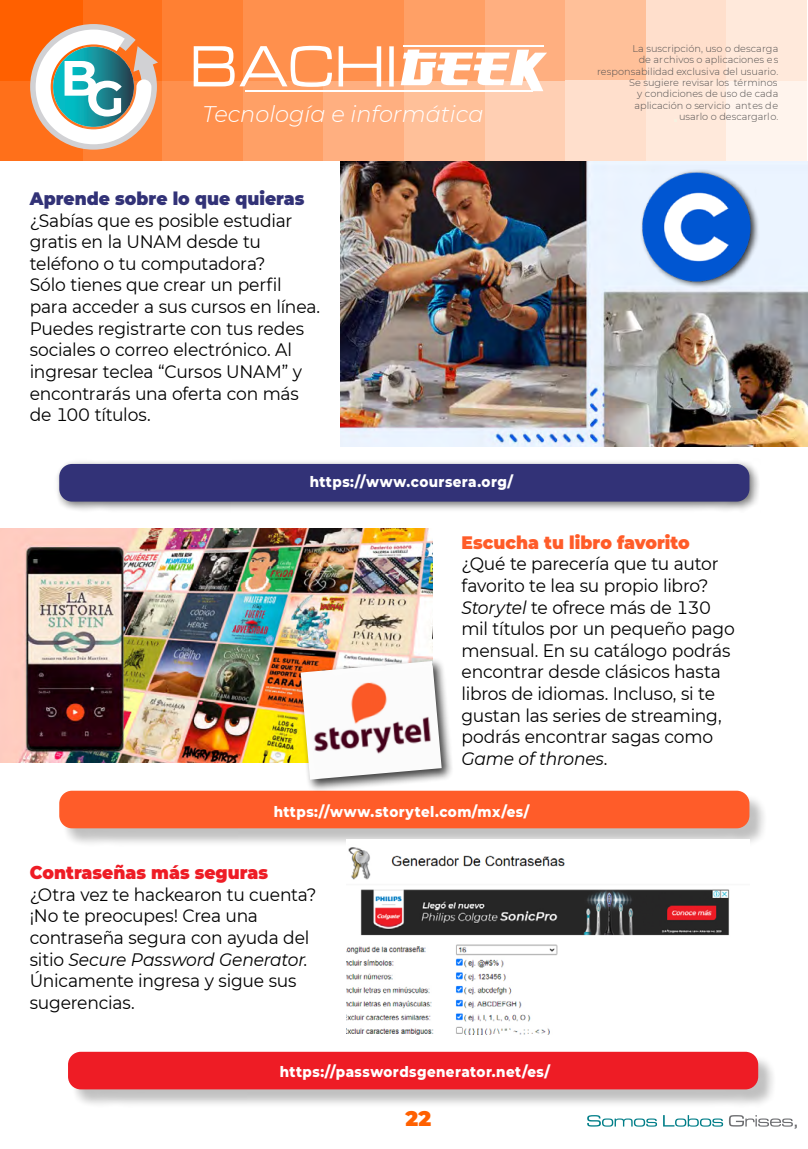
<style>
.page{position:relative;width:808px;height:1149px;background:#fff}
.page>*{position:absolute;margin:0;border:0;box-sizing:border-box;transform-origin:0 0}
.t1{font:italic 300 22.5px "Montserrat";color:#fff}
.t2{font:900 21px "Montserrat";color:#ff6000}
.t3{font:18px/21.6px "Montserrat";letter-spacing:-.01em;color:#000;scale:.95 1}
.t4{font:900 18px "Montserrat";letter-spacing:.005em;color:#323277;scale:.95 1}
.t5{font:900 18px "Montserrat";color:#ff5c29;scale:.95 1}
.t6{font:900 18px "Montserrat";letter-spacing:.005em;color:#ee1c25;scale:.95 1}
.t7{font:800 15px "Montserrat";letter-spacing:.035em;color:#fff;scale:.9 1}
.t8{font:300 9.75px/11.4px "Montserrat";color:#4f4d4d;text-align:right}
.s1{font-style:italic}
</style>
<div class="page">
<div style="left:237px;top:80px;width:86px;height:81px;background:#ffa066"></div>
<div style="left:237px;top:0;width:86px;height:81px;background:#ff904d"></div>
<div style="left:156px;top:80px;width:86px;height:81px;background:#ff904d"></div>
<div style="left:156px;top:0;width:86px;height:81px;background:#ff8033"></div>
<div style="left:81px;top:80px;width:81px;height:81px;background:#ff8033"></div>
<div style="left:81px;top:0;width:81px;height:81px;background:#ff701a"></div>
<div style="left:0;top:80px;width:82px;height:81px;background:#ff701a"></div>
<div style="left:323px;top:80px;width:81px;height:81px;background:#ffaf80"></div>
<div style="left:484px;top:80px;width:81px;height:81px;background:#ffcfb3"></div>
<div style="left:404px;top:80px;width:80px;height:81px;background:#ffc099"></div>
<div style="left:0;top:0;width:82px;height:81px;background:#ff6000"></div>
<div style="left:323px;top:0;width:81px;height:81px;background:#ff904d"></div>
<div style="left:484px;top:0;width:81px;height:81px;background:#ffaf80"></div>
<div style="left:404px;top:0;width:80px;height:81px;background:#ffa066"></div>
<div style="left:565px;top:0;width:81px;height:81px;background:#ffc099"></div>
<div style="left:646px;top:0;width:80px;height:81px;background:#ffdfcc"></div>
<div style="left:565px;top:80px;width:81px;height:81px;background:#ffdfcc"></div>
<div style="left:646px;top:80px;width:80px;height:81px;background:#ffe9db"></div>
<div style="left:726px;top:80px;width:81px;height:81px;background:#fff4ed"></div>
<div style="left:726px;top:0;width:81px;height:81px;background:#ffe9db"></div>
<svg style="left:587px;top:1115px;width:70px;height:11px"></svg>
<svg style="left:663px;top:1115px;width:60px;height:11px"></svg>
<svg style="left:729px;top:1115px;width:68px;height:13px"></svg>
<svg style="left:30px;top:24px;width:128px;height:126px"></svg>
<svg style="left:194px;top:46px;width:138px;height:41px"></svg>
<svg style="left:339px;top:46px;width:42px;height:40px"></svg>
<svg style="left:389px;top:46px;width:5px;height:40px"></svg>
<svg style="left:401px;top:49px;width:146px;height:42px"></svg>
<hr style="left:403px;top:45px;width:141px;height:2px;background:#fff">
<hr style="left:246px;top:90px;width:287px;height:1px;background:#fff">
<div style="left:54px;top:458px;width:707px;height:55px;background:#000;opacity:.56"></div>
<div style="left:59px;top:464px;width:690px;height:37px;background:#323277;border-radius:13px"></div>
<div style="left:61px;top:792px;width:707px;height:55px;background:#000;opacity:.25"></div>
<div style="left:59px;top:790px;width:690px;height:38px;background:#ff5c29;border-radius:13px"></div>
<div style="left:70px;top:1053px;width:707px;height:54px;background:#000;opacity:.25"></div>
<div style="left:68px;top:1051px;width:690px;height:38px;background:#ee1c25;border-radius:13px"></div>
<img style="left:340px;top:161px;width:468px;height:285px">
<div style="left:640px;top:169px;width:120px;height:120px;background:#000;opacity:.75"></div>
<img style="left:640px;top:169px;width:114px;height:116px">
<img style="left:0;top:528px;width:433px;height:234px">
<div style="left:297px;top:657px;width:157px;height:134px;background:#000;opacity:.75"></div>
<img style="left:301px;top:660px;width:141px;height:119px">
<img style="left:346px;top:839px;width:403px;height:195px">
<p class="t1" style="left:202px;top:99px;width:283px">Tecnología e informática</p>
<p class="t4" style="left:30px;top:185px;width:291px">Aprende sobre lo que quieras</p>
<p class="t3" style="left:30px;top:209px;width:307px">¿Sabías que es posible estudiar gratis en la UNAM desde tu teléfono o tu computadora?<br>Sólo tienes que crear un perfil para acceder a sus cursos en línea.<br>Puedes registrarte con tus redes sociales o correo electrónico. Al ingresar teclea “Cursos UNAM” y encontrarás una oferta con más de 100 títulos.</p>
<p class="t7" style="left:310px;top:470px;width:227px">https://www.coursera.org/</p>
<p class="t8" style="left:597px;top:42px;width:183px">La suscripción, uso o descarga<br>de archivos o aplicaciones es responsabilidad exclusiva del usuario.<br>Se sugiere revisar los términos<br>y condiciones de uso de cada aplicación o servicio, antes de<br>, usarlo o descargarlo.</p>
<p class="t5" style="left:462px;top:528px;width:242px">Escucha tu libro favorito</p>
<p class="t3" style="left:462px;top:552px;width:289px">¿Qué te parecería que tu autor favorito te lea su propio libro?<br><span class="s1">Storytel</span> te ofrece más de 130 mil títulos por un pequeño pago mensual. En su catálogo podrás encontrar desde clásicos hasta libros de idiomas. Incluso, si te gustan las series de streaming, podrás encontrar sagas como<br><span class="s1">Game of thrones</span>.</p>
<p class="t7" style="left:274px;top:800px;width:286px">https://www.storytel.com/mx/es/</p>
<p class="t6" style="left:30px;top:858px;width:252px">Contraseñas más seguras</p>
<p class="t3" style="left:30px;top:882px;width:303px">¿Otra vez te hackearon tu cuenta? ¡No te preocupes! Crea una contraseña segura con ayuda del sitio <span class="s1">Secure Password Generator</span>.<br>Únicamente ingresa y sigue sus sugerencias.</p>
<p class="t7" style="left:280px;top:1059px;width:302px">https://passwordsgenerator.net/es/</p>
<p class="t2" style="left:406px;top:1102px;width:27px">22</p>
</div>
